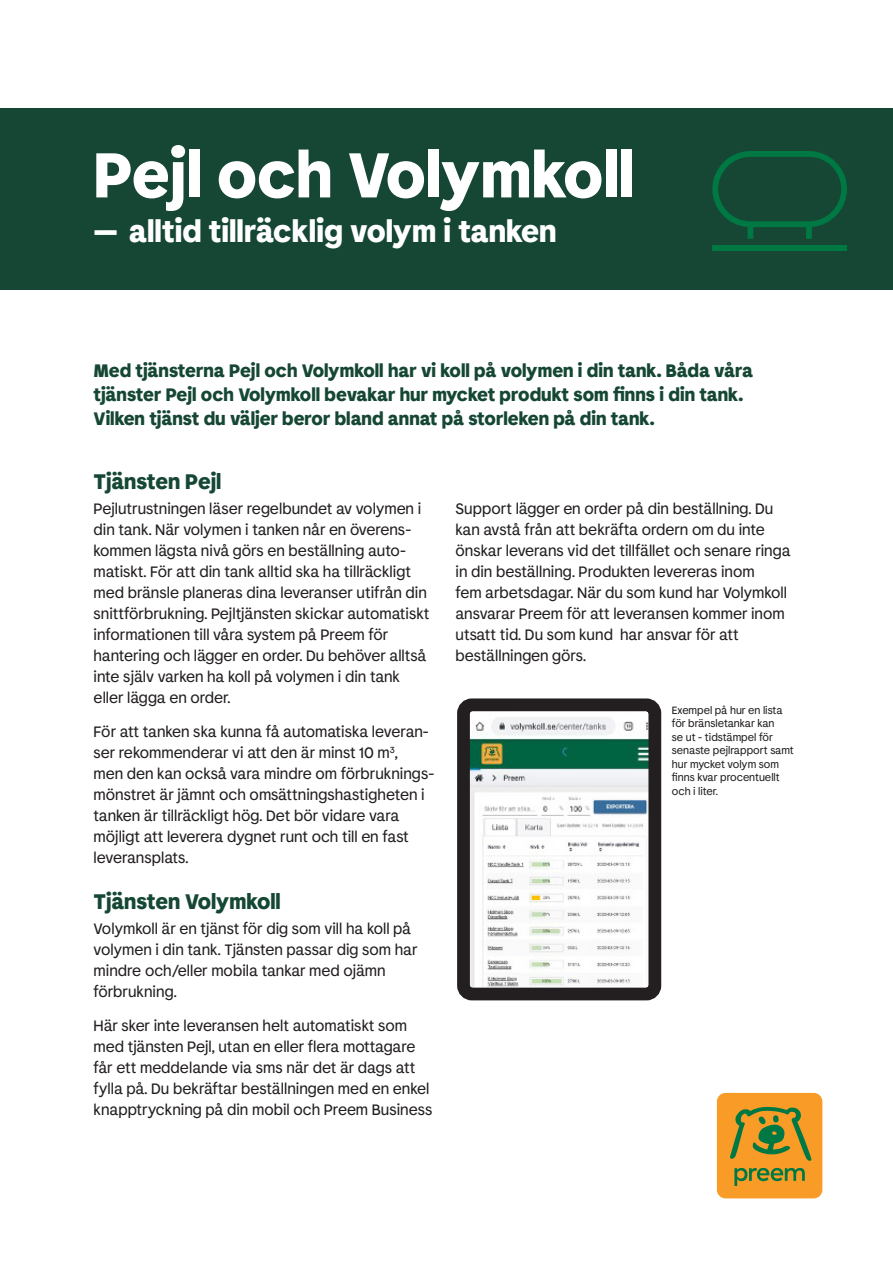
<style>
.page{position:relative;width:893px;height:1263px;background:#fff}
.page>*{position:absolute;margin:0;border:0;box-sizing:border-box;transform-origin:0 0}
.t1{font:700 63px "Preem Sans";color:#fff}
.t2{font:700 30px "Preem Sans";color:#fff}
.t3{font:700 21px "Preem Sans";letter-spacing:-.01em;color:#154734}
.t4{font:700 18px/24px "Preem Sans";color:#154734}
.t5{font:15px/21px "Preem Sans";color:#231f20}
.t6{font:10.5px/13.5px "Preem Sans";color:#231f20}
</style>
<div class="page">
<div style="left:717px;top:1093px;width:105px;height:105px;background:#f89c27;border-radius:9px"></div>
<svg style="left:734px;top:1168px;width:71px;height:18px"></svg>
<svg style="left:730px;top:1107px;width:81px;height:54px"></svg>
<img style="left:471px;top:717px;width:176px;height:269px">
<div style="left:457px;top:698px;width:204px;height:302px;border:13px solid #231f20;border-radius:9px"></div>
<div style="left:0;top:108px;width:893px;height:182px;background:#154734"></div>
<svg style="left:712px;top:151px;width:135px;height:88px"></svg>
<div style="left:712px;top:245px;width:135px;height:6px;background:#007843"></div>
<h1 class="t1" style="left:94px;top:133px;width:542px">Pejl och Volymkoll</h1>
<h2 class="t2" style="left:94px;top:211px;width:465px">–– alltid tillräcklig volym i tanken</h2>
<p class="t4" style="left:94px;top:359px;width:661px">Med tjänsterna Pejl och Volymkoll har vi koll på volymen i din tank. Båda våra tjänster Pejl och Volymkoll bevakar hur mycket produkt som finns i din tank.<br>Vilken tjänst du väljer beror bland annat på storleken på din tank.</p>
<h3 class="t3" style="left:94px;top:467px;width:129px">Tjänsten Pejl</h3>
<p class="t5" style="left:94px;top:498px;width:337px">Pejlutrustningen läser regelbundet av volymen i din tank. När volymen i tanken når en överens&shy;kommen lägsta nivå görs en beställning auto&shy;matiskt. För att din tank alltid ska ha tillräckligt med bränsle planeras dina leveranser utifrån din snittförbrukning. Pejltjänsten skickar automatiskt informationen till våra system på Preem för hantering och lägger en order. Du behöver alltså inte själv varken ha koll på volymen i din tank eller lägga en order.</p>
<p class="t5" style="left:94px;top:721px;width:341px">För att tanken ska kunna få automatiska leveran&shy;ser rekommenderar vi att den är minst 10 m<sup>3</sup>,<br>men den kan också vara mindre om förbruknings&shy;mönstret är jämnt och omsättningshastigheten i tanken är tillräckligt hög. Det bör vidare vara möjligt att leverera dygnet runt och till en fast leveransplats.</p>
<h3 class="t3" style="left:94px;top:888px;width:189px">Tjänsten Volymkoll</h3>
<p class="t5" style="left:94px;top:918px;width:325px">Volymkoll är en tjänst för dig som vill ha koll på volymen i din tank. Tjänsten passar dig som har mindre och/eller mobila tankar med ojämn förbrukning.</p>
<p class="t5" style="left:94px;top:1015px;width:341px">Här sker inte leveransen helt automatiskt som med tjänsten Pejl, utan en eller flera mottagare får ett meddelande via sms när det är dags att fylla på. Du bekräftar beställningen med en enkel knapptryckning på din mobil och Preem Business</p>
<p class="t5" style="left:455px;top:498px;width:337px">Support lägger en order på din beställning. Du kan avstå från att bekräfta ordern om du inte önskar leverans vid det tillfället och senare ringa in din beställning. Produkten levereras inom<br>fem arbetsdagar. När du som kund har Volymkoll ansvarar Preem för att leveransen kommer inom utsatt tid. Du som kund har ansvar för att beställningen görs.</p>
<p class="t6" style="left:672px;top:703px;width:123px">Exempel på hur en lista för bränsletankar kan<br>se ut - tidstämpel för senaste pejlrapport samt hur mycket volym som finns kvar procentuellt och i liter.</p>
</div>
